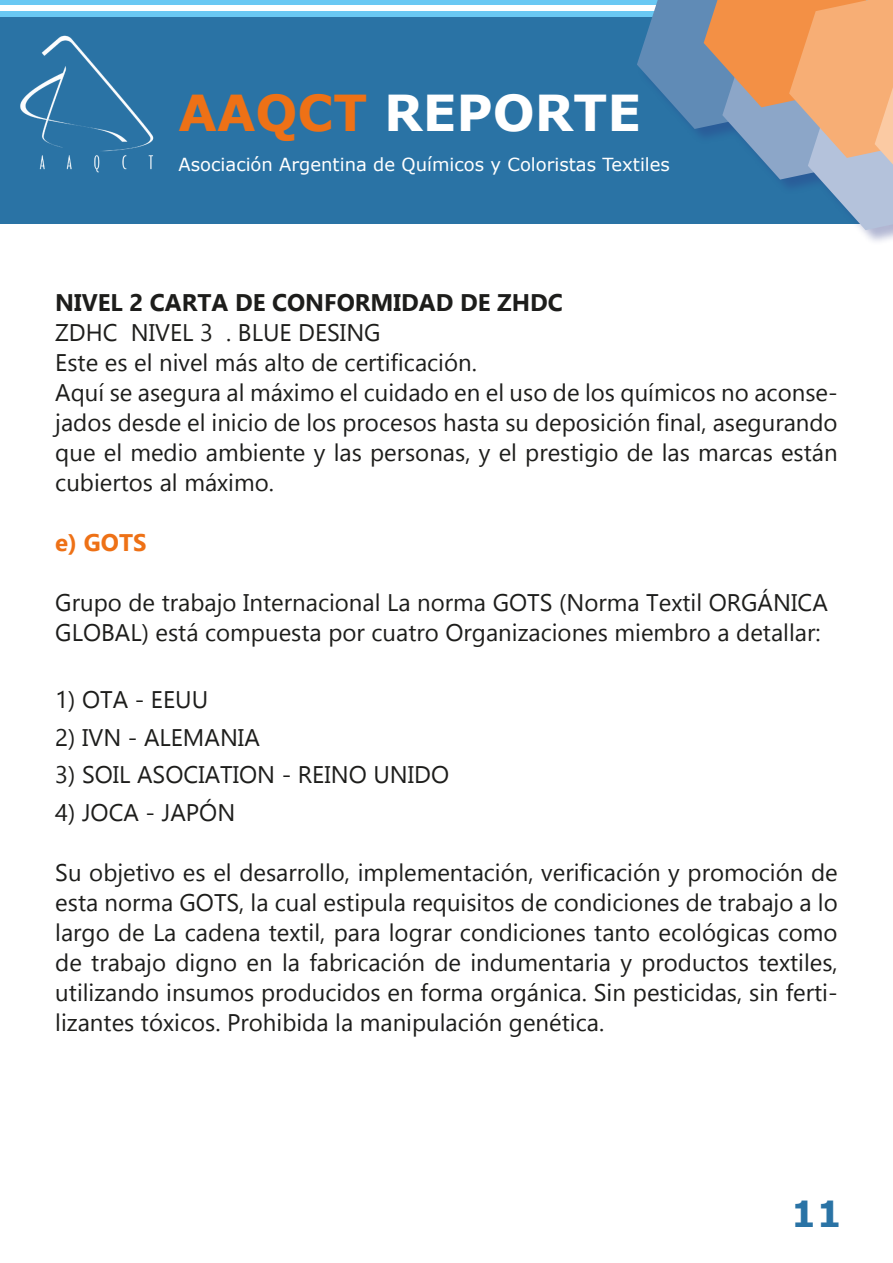
<style>
.page{position:relative;width:893px;height:1263px;background:#fff}
.page>*{position:absolute;margin:0;border:0;box-sizing:border-box;transform-origin:0 0}
.t1{font:700 49.5px "Verdana";color:#fff}
.t2{font:700 36px "Verdana";color:#2a73a5}
.t3{font:24px/30px "Gadugi";color:#1d1d1b}
.t4{font:700 24px "Gadugi";color:#1d1d1b}
.t5{font:700 24px "Gadugi";color:#ee7116}
.t6{font:18px "Verdana";color:#fff}
.s1{color:#ee7116}
</style>
<div class="page">
<div style="left:0;top:0;width:893px;height:223px;background:#2a73a5"></div>
<div style="left:0;top:0;width:893px;height:6px;background:#69c8f3"></div>
<div style="left:0;top:11px;width:893px;height:6px;background:#69c8f3"></div>
<div style="left:0;top:6px;width:893px;height:5px;background:#fff"></div>
<img style="left:20px;top:35px;width:134px;height:138px">
<div style="left:638px;top:0;width:255px;height:246px;background:#283583;opacity:.36"></div>
<svg style="left:637px;top:0;width:256px;height:230px"></svg>
<h1 class="t1" style="left:179px;top:78px;width:464px"><span class="s1">AAQCT</span> REPORTE</h1>
<p class="t6" style="left:179px;top:152px;width:493px">Asociación Argentina de Químicos y Coloristas Textiles</p>
<p class="t4" style="left:55px;top:288px;width:509px">NIVEL 2 CARTA DE CONFORMIDAD DE ZHDC</p>
<p class="t3" style="left:55px;top:317px;width:784px">ZDHC NIVEL 3 . BLUE DESING<br>Este es el nivel más alto de certificación.<br>Aquí se asegura al máximo el cuidado en el uso de los químicos no aconse&shy;jados desde el inicio de los procesos hasta su deposición final, asegurando que el medio ambiente y las personas, y el prestigio de las marcas están cubiertos al máximo.</p>
<p class="t5" style="left:55px;top:528px;width:93px">e) GOTS</p>
<p class="t3" style="left:55px;top:587px;width:774px">Grupo de trabajo Internacional La norma GOTS (Norma Textil ORGÁNICA<br>GLOBAL) está compuesta por cuatro Organizaciones miembro a detallar:</p>
<p class="t3" style="left:55px;top:685px;width:154px">1) OTA - EEUU</p>
<p class="t3" style="left:55px;top:722px;width:206px">2) IVN - ALEMANIA</p>
<p class="t3" style="left:55px;top:760px;width:395px">3) SOIL ASOCIATION - REINO UNIDO</p>
<p class="t3" style="left:55px;top:797px;width:182px">4) JOCA - JAPÓN</p>
<p class="t3" style="left:55px;top:857px;width:784px;text-align:justify">Su objetivo es el desarrollo, implementación, verificación y promoción de esta norma GOTS, la cual estipula requisitos de condiciones de trabajo a lo largo de La cadena textil, para lograr condiciones tanto ecológicas como de trabajo digno en la fabricación de indumentaria y productos textiles, utilizando insumos producidos en forma orgánica. Sin pesticidas, sin ferti&shy;lizantes tóxicos. Prohibida la manipulación genética.</p>
<h2 class="t2" style="left:791px;top:1188px;width:53px">11</h2>
</div>
